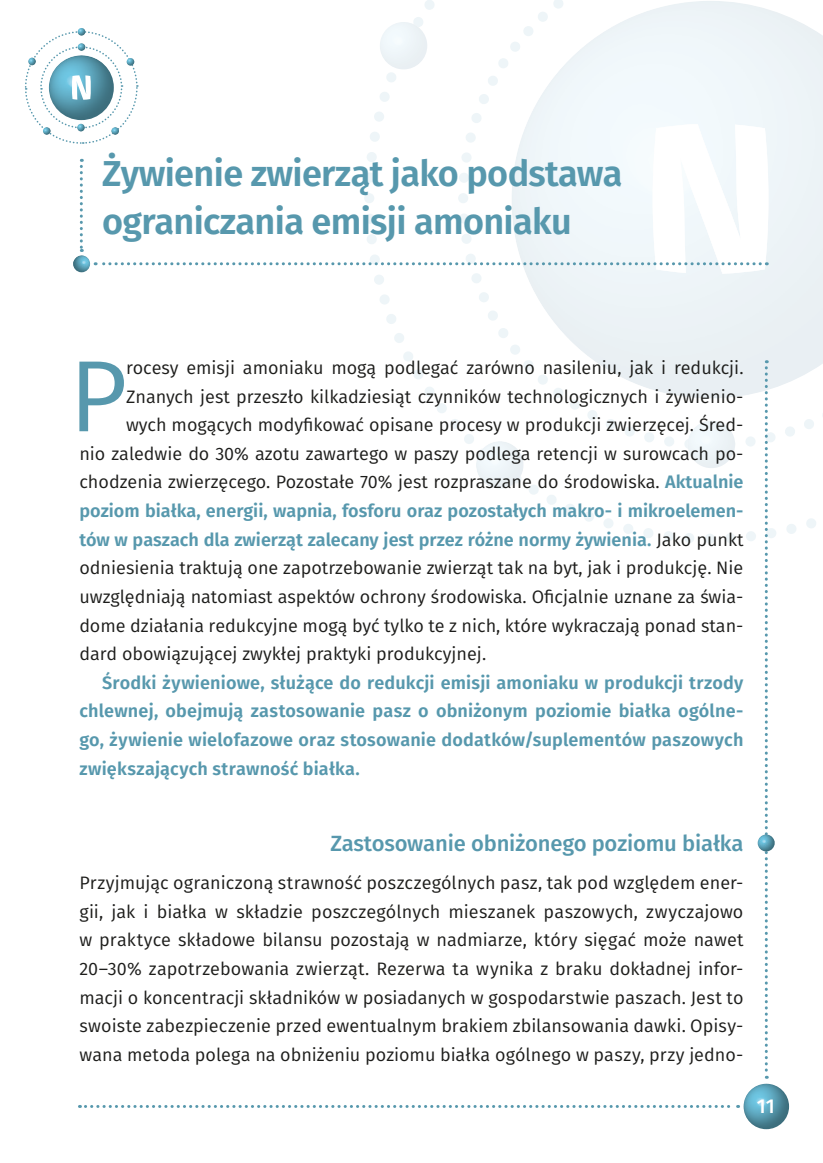
<style>
.page{position:relative;width:823px;height:1163px;background:#fff}
.page>*{position:absolute;margin:0;border:0;box-sizing:border-box;transform-origin:0 0}
.t1{font:101.2px "Fira Sans";color:#5798ad}
.t2{font:600 36px/48px "Fira Sans";letter-spacing:-.02em;color:#5798ad}
.t3{font:500 22px "Fira Sans";letter-spacing:-.01em;color:#5798ad}
.t4{font:500 20px "Fira Sans";color:#fff}
.t5{font:18px/28.6px "Fira Sans";color:#1d1d1b;text-align:justify}
.t6{font:600 18px/28.6px "Fira Sans";color:#5798ad;text-align:justify}
.s1{font-weight:600;color:#5798ad}
.s2{font-weight:400;color:#1d1d1b}
</style>
<div class="page">
<svg style="left:374px;top:274px;width:340px;height:269px"></svg>
<img style="left:476px;top:441px;width:47px;height:47px">
<img style="left:690px;top:420px;width:20px;height:13px">
<img style="left:511px;top:10px;width:311px;height:388px">
<img style="left:743px;top:1083px;width:45px;height:45px;border-radius:23px">
<svg style="left:79px;top:1105px;width:659px;height:2px"></svg>
<svg style="left:724px;top:360px;width:98px;height:718px"></svg>
<img style="left:757px;top:834px;width:17px;height:17px">
<svg style="left:25px;top:0;width:744px;height:274px"></svg>
<img style="left:73px;top:255px;width:17px;height:17px">
<h2 class="t2" style="left:102px;top:149px;width:521px">Żywienie zwierząt jako podstawa ograniczania emisji amoniaku</h2>
<h1 class="t1" style="left:69px;top:325px;width:60px">P</h1>
<p class="t5" style="left:126px;top:353px;width:618px">rocesy emisji amoniaku mogą podlegać zarówno nasileniu, jak i redukcji.</p>
<p class="t5" style="left:126px;top:382px;width:618px">Znanych jest przeszło kilkadziesiąt czynników technologicznych i żywienio-</p>
<p class="t5" style="left:126px;top:410px;width:618px">wych mogących modyfikować opisane procesy w produkcji zwierzęcej. Śred-</p>
<p class="t5" style="left:79px;top:439px;width:665px">nio zaledwie do 30% azotu zawartego w paszy podlega retencji w surowcach po-</p>
<p class="t5" style="left:79px;top:468px;width:665px">chodzenia zwierzęcego. Pozostałe 70% jest rozpraszane do środowiska. <span class="s1">Aktualnie</span></p>
<p class="t6" style="left:79px;top:496px;width:665px">poziom białka, energii, wapnia, fosforu oraz pozostałych makro- i mikroelemen-</p>
<p class="t6" style="left:79px;top:525px;width:665px">tów w paszach dla zwierząt zalecany jest przez różne normy żywienia. <span class="s2">Jako punkt</span></p>
<p class="t5" style="left:79px;top:553px;width:665px">odniesienia traktują one zapotrzebowanie zwierząt tak na byt, jak i produkcję. Nie</p>
<p class="t5" style="left:79px;top:582px;width:665px">uwzględniają natomiast aspektów ochrony środowiska. Oficjalnie uznane za świa-</p>
<p class="t5" style="left:79px;top:611px;width:665px">dome działania redukcyjne mogą być tylko te z nich, które wykraczają ponad stan-</p>
<p class="t5" style="left:79px;top:639px;width:408px">dard obowiązującej zwykłej praktyki produkcyjnej.</p>
<p class="t6" style="left:79px;top:668px;width:665px;text-indent:23px">Środki żywieniowe, służące do redukcji emisji amoniaku w produkcji trzody chlewnej, obejmują zastosowanie pasz o obniżonym poziomie białka ogólne&shy;go, żywienie wielofazowe oraz stosowanie dodatków/suplementów paszowych zwiększających strawność białka.</p>
<p class="t3" style="left:330px;top:827px;width:414px">Zastosowanie obniżonego poziomu białka</p>
<p class="t5" style="left:79px;top:868px;width:665px">Przyjmując ograniczoną strawność poszczególnych pasz, tak pod względem ener&shy;gii, jak i białka w składzie poszczególnych mieszanek paszowych, zwyczajowo w praktyce składowe bilansu pozostają w nadmiarze, który sięgać może nawet 20–30% zapotrzebowania zwierząt. Rezerwa ta wynika z braku dokładnej infor&shy;macji o koncentracji składników w posiadanych w gospodarstwie paszach. Jest to swoiste zabezpieczenie przed ewentualnym brakiem zbilansowania dawki. Opisy&shy;wana metoda polega na obniżeniu poziomu białka ogólnego w paszy, przy jedno-</p>
<p class="t4" style="left:756px;top:1092px;width:19px">11</p>
</div>
